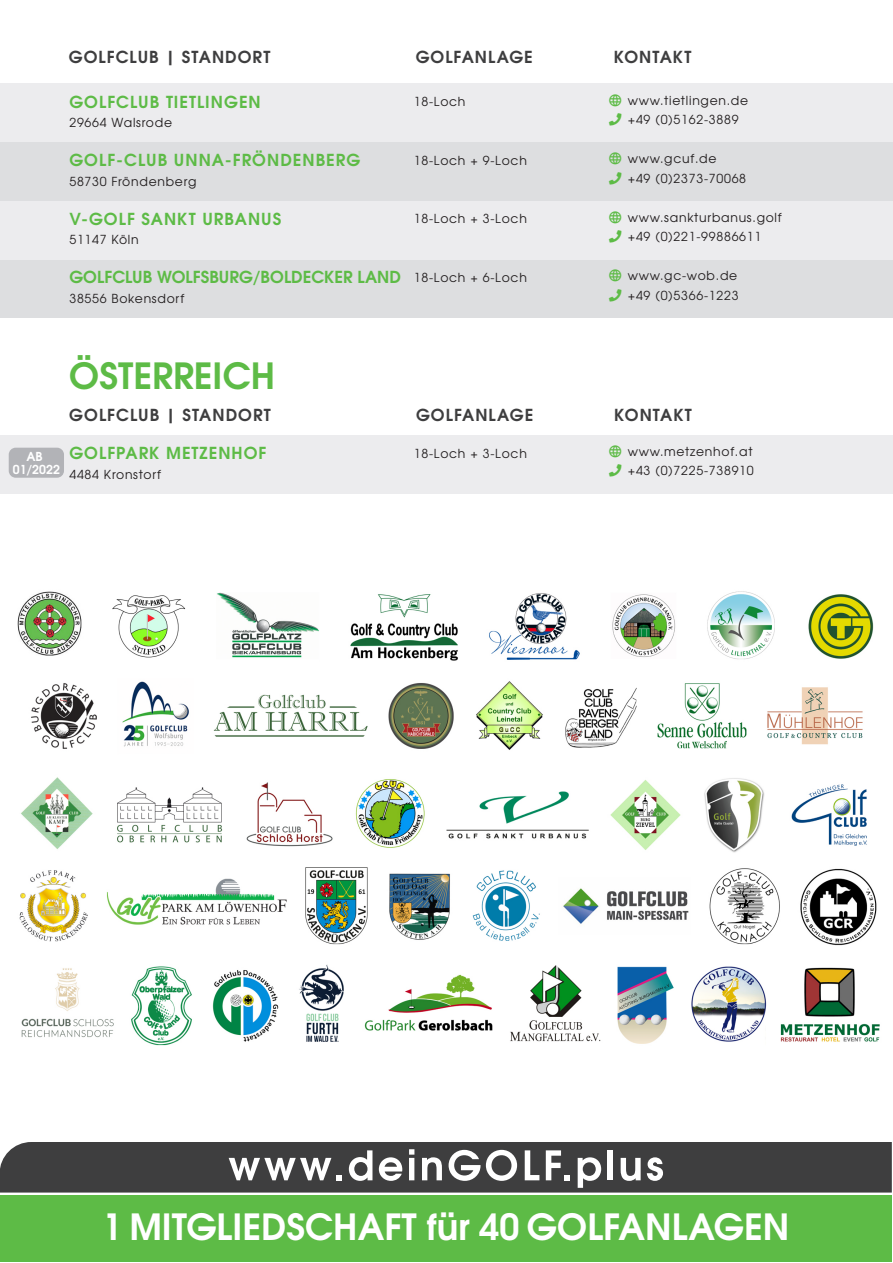
<style>
.page{position:relative;width:893px;height:1263px;background:#fff}
.page>*{position:absolute;margin:0;border:0;box-sizing:border-box;transform-origin:0 0}
.t1{font:700 36px "Te X Gyre Adventor";color:#fff}
.t2{font:700 36px "Te X Gyre Adventor";color:#5dbb46}
.t3{font:700 16.5px "Te X Gyre Adventor";letter-spacing:.06em;color:#5dbb46}
.t4{font:700 16.5px "Te X Gyre Adventor";letter-spacing:.06em;color:#3e3e3f}
.t5{font:700 16.5px "Te X Gyre Adventor";color:#5dbb46}
.t6{font:12.45px/19.5px "Te X Gyre Adventor";letter-spacing:.06em;color:#231f20}
.t7{font:700 12.3px/13.5px "Te X Gyre Adventor";color:#fff;text-align:center}
</style>
<div class="page">
<div style="left:0;top:1195px;width:892px;height:66px;background:#5dbb46"></div>
<svg style="left:0;top:1142px;width:892px;height:50px;background:#545455"></svg>
<div style="left:0;top:143px;width:892px;height:58px;background:#dddee0"></div>
<div style="left:0;top:259px;width:892px;height:59px;background:#dddee0"></div>
<div style="left:0;top:83px;width:892px;height:59px;background:#ececee"></div>
<div style="left:0;top:201px;width:892px;height:58px;background:#ececee"></div>
<div style="left:0;top:435px;width:892px;height:58px;background:#ececee"></div>
<div style="left:9px;top:448px;width:55px;height:30px;background:#b2b3b7;border-radius:7px"></div>
<img style="left:17px;top:591px;width:863px;height:455px">
<h2 class="t4" style="left:69px;top:42px;width:203px">GOLFCLUB | STANDORT</h2>
<h2 class="t4" style="left:416px;top:42px;width:119px">GOLFANLAGE</h2>
<h2 class="t4" style="left:614px;top:42px;width:79px">KONTAKT</h2>
<h2 class="t3" style="left:69px;top:88px;width:193px">GOLFCLUB TIETLINGEN</h2>
<p class="t6" style="left:69px;top:112px;width:104px">29664 Walsrode</p>
<h2 class="t3" style="left:69px;top:146px;width:292px">GOLF-CLUB UNNA-FRÖNDENBERG</h2>
<p class="t6" style="left:69px;top:171px;width:128px">58730 Fröndenberg</p>
<h2 class="t3" style="left:69px;top:205px;width:213px">V-GOLF SANKT URBANUS</h2>
<p class="t6" style="left:69px;top:229px;width:71px">51147 Köln</p>
<h2 class="t5" style="left:69px;top:263px;width:333px">GOLFCLUB WOLFSBURG/BOLDECKER LAND</h2>
<p class="t6" style="left:69px;top:288px;width:116px">38556 Bokensdorf</p>
<p class="t6" style="left:414px;top:91px;width:53px">18-Loch</p>
<p class="t6" style="left:414px;top:150px;width:115px">18-Loch + 9-Loch</p>
<p class="t6" style="left:414px;top:208px;width:115px">18-Loch + 3-Loch</p>
<p class="t6" style="left:414px;top:267px;width:115px">18-Loch + 6-Loch</p>
<p class="t6" style="left:628px;top:90px;width:122px">www.tietlingen.de +49 (0)5162-3889</p>
<p class="t6" style="left:628px;top:148px;width:120px">www.gcuf.de<br>+49 (0)2373-70068</p>
<p class="t6" style="left:628px;top:207px;width:155px">www.sankturbanus.golf +49 (0)221-99886611</p>
<p class="t6" style="left:628px;top:265px;width:112px">www.gc-wob.de +49 (0)5366-1223</p>
<p class="t7" style="left:13px;top:448px;width:49px">AB<br>01/2022</p>
<h1 class="t2" style="left:69px;top:345px;width:207px">ÖSTERREICH</h1>
<h2 class="t4" style="left:69px;top:401px;width:203px">GOLFCLUB | STANDORT</h2>
<h2 class="t4" style="left:416px;top:401px;width:119px">GOLFANLAGE</h2>
<h2 class="t4" style="left:614px;top:401px;width:79px">KONTAKT</h2>
<h2 class="t3" style="left:69px;top:439px;width:199px">GOLFPARK METZENHOF</h2>
<p class="t6" style="left:69px;top:464px;width:93px">4484 Kronstorf</p>
<p class="t6" style="left:414px;top:442px;width:115px">18-Loch + 3-Loch</p>
<p class="t6" style="left:628px;top:441px;width:128px">www.metzenhof.at +43 (0)7225-738910</p>
<h1 class="t1" style="left:102px;top:1195px;width:689px">1 MITGLIEDSCHAFT für 40 GOLFANLAGEN</h1>
</div>
